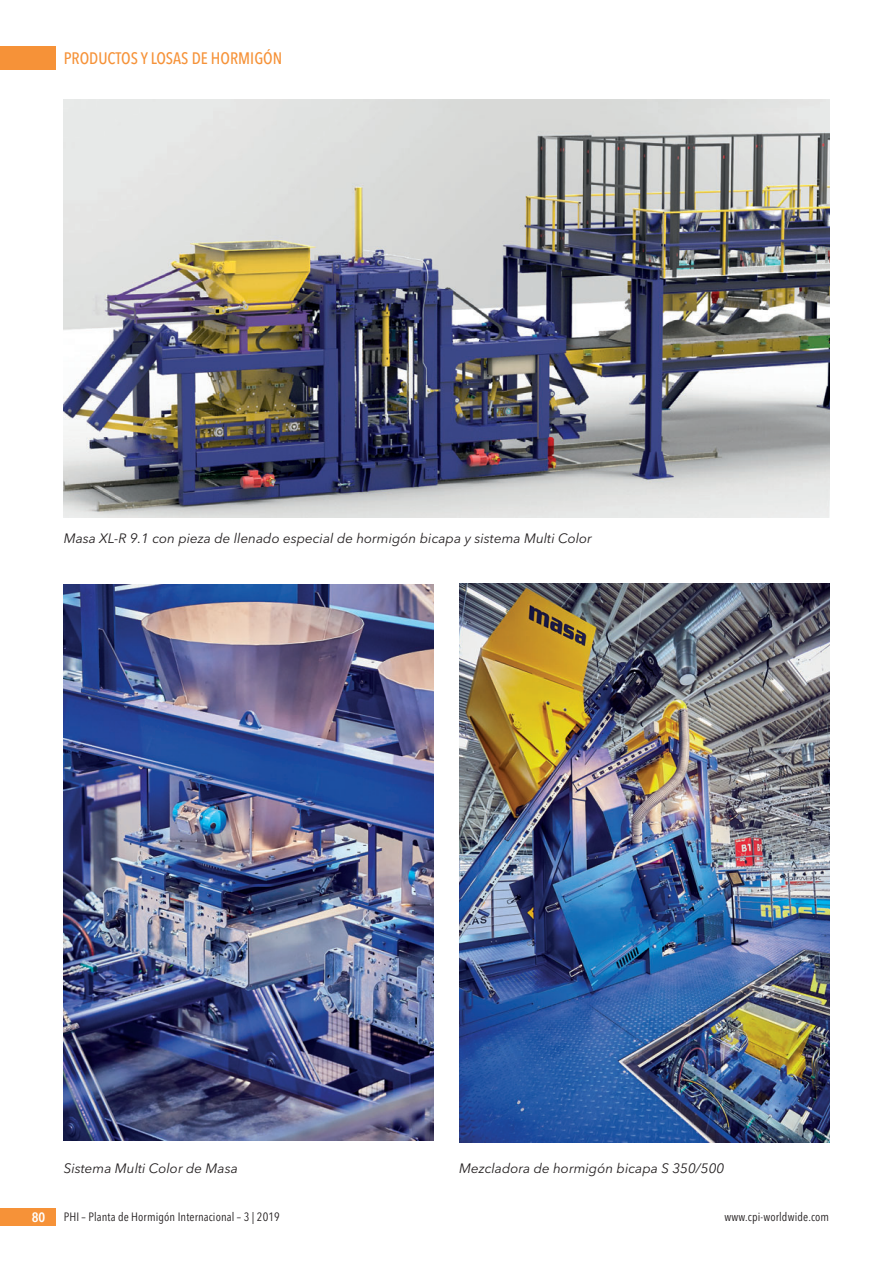
<style>
.page{position:relative;width:893px;height:1263px;background:#fff}
.page>*{position:absolute;margin:0;border:0;box-sizing:border-box;transform-origin:0 0}
.t1{font:500 16.5px "Avenir Next Condensed";color:#f69238}
.t2{font:italic 13.5px "Avenir Next";color:#231f20}
.t3{font:600 13.5px "Avenir Next Condensed";color:#fff}
.t4{font:12px "Avenir Next Condensed";letter-spacing:.01em;color:#231f20}
</style>
<div class="page">
<img style="left:64px;top:584px;width:370px;height:557px">
<img style="left:459px;top:583px;width:370px;height:559px">
<div style="left:0;top:47px;width:55px;height:23px;background:#f69238"></div>
<div style="left:0;top:1208px;width:55px;height:18px;background:#f69238"></div>
<img style="left:64px;top:100px;width:765px;height:417px">
<p class="t1" style="left:64px;top:51px;width:220px">PRODUCTOS Y LOSAS DE HORMIGÓN</p>
<p class="t2" style="left:64px;top:532px;width:530px">Masa XL-R 9.1 con pieza de llenado especial de hormigón bicapa y sistema Multi Color</p>
<p class="t2" style="left:64px;top:1162px;width:176px">Sistema Multi Color de Masa</p>
<p class="t2" style="left:459px;top:1162px;width:267px">Mezcladora de hormigón bicapa S 350/500</p>
<p class="t3" style="left:32px;top:1211px;width:15px">80</p>
<p class="t4" style="left:64px;top:1211px;width:218px">PHI – Planta de Hormigón Internacional – 3 | 2019</p>
<p class="t4" style="left:725px;top:1211px;width:106px">www.cpi-worldwide.com</p>
</div>
